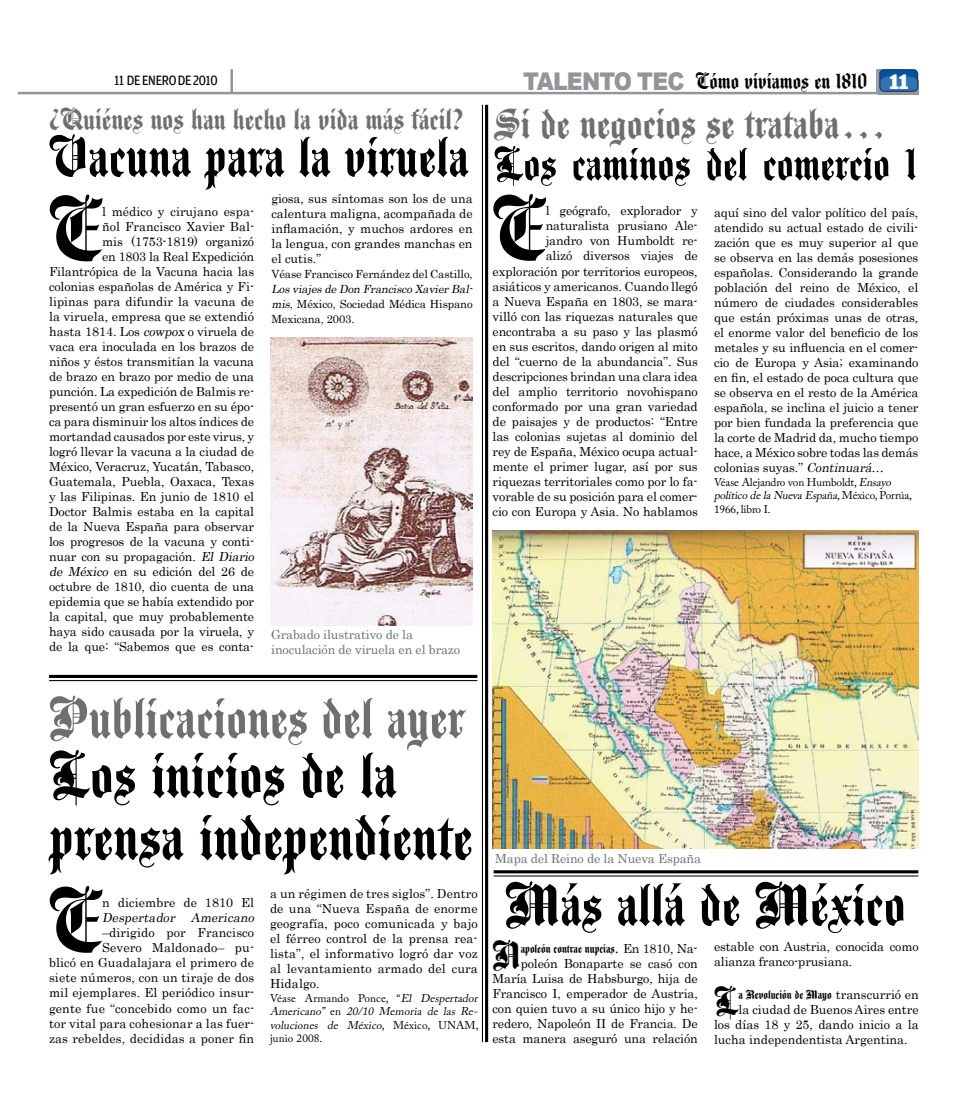
<style>
.page{position:relative;width:968px;height:1113px;background:#fff}
.page>*{position:absolute;margin:0;border:0;box-sizing:border-box;transform-origin:0 0}
.t1{font:98.88px "Agincourt Let Plain";color:#000}
.t2{font:71.25px/62.1px "Agincourt Let Plain";color:#000}
.t3{font:66.25px "Agincourt Let Plain";color:#000}
.t4{font:63.5px "Agincourt Let Plain";color:#6d6f71}
.t5{font:63.12px "Agincourt Let Plain";color:#000}
.t6{font:51.25px "Agincourt Let Plain";color:#000}
.t7{font:47.5px "Agincourt Let Plain";color:#6d6f71}
.t8{font:43px "Agincourt Let Plain";color:#000}
.t9{font:33.5px "Agincourt Let Plain";color:#6d6f71}
.t10{font:25px "Agincourt Let Plain";color:#000}
.t11{font:900 22.5px "Amplitude";color:#fff}
.t12{font:14.38px "Amplitude";letter-spacing:-.015em;color:#000;scale:.9 1}
.t13{font:13.75px "Agincourt Let Plain";color:#000}
.t14{font:12.5px/15px "Century";letter-spacing:-.01em;color:#000;text-align:justify}
.t15{font:12.5px/15px "Century";letter-spacing:.01em;color:#000;text-align:right}
.t16{font:12.5px/15px "Century";letter-spacing:-.01em;color:#6d6f71}
.t17{font:italic 12.5px "Century";color:#000}
.t18{font:11.25px/15px "Century";letter-spacing:-.01em;color:#000}
.t19{font:italic 11.25px/13.5px "Adobe Caslon Pro";color:#000}
.t20{font:11.25px/13.5px "Adobe Caslon Pro";letter-spacing:-.01em;color:#000}
.s1{font-family:"Arial";font-weight:900;font-size:24.38px;color:#939598}
.s2{font-style:italic}
.s3{font-style:normal}
.s4{font-family:"Century";font-size:12.5px}
.s5{font-family:"Century";font-size:15px}
</style>
<div class="page">
<div style="left:898px;top:80px;width:20px;height:14px;background:#939598"></div>
<hr style="left:18px;top:92px;width:900px;height:2px;background:#939598">
<hr style="left:230px;top:69px;width:3px;height:24px;background:#939598">
<div style="left:879px;top:69px;width:39px;height:23px;border:1px solid #223a74;border-radius:4px"></div>
<svg style="left:876px;top:69px;width:40px;height:23px"></svg>
<hr style="left:485px;top:105px;width:3px;height:937px;background:#000">
<hr style="left:482px;top:105px;width:1px;height:937px;background:#000">
<img style="left:492px;top:530px;width:426px;height:318px">
<img style="left:270px;top:338px;width:202px;height:288px">
<hr style="left:49px;top:675px;width:428px;height:3px;background:#000">
<hr style="left:49px;top:680px;width:428px;height:1px;background:#000">
<hr style="left:493px;top:870px;width:425px;height:3px;background:#000">
<hr style="left:493px;top:875px;width:425px;height:1px;background:#000">
<h3 class="t10" style="left:523px;top:67px;width:345px"><span class="s1">TALENTO TEC</span> Cómo vivíamos en 1810</h3>
<p class="t12" style="left:114px;top:72px;width:116px">11 DE ENERO DE 2010</p>
<h3 class="t11" style="left:889px;top:69px;width:21px">11</h3>
<h3 class="t9" style="left:49px;top:100px;width:416px">¿Quiénes nos han hecho la vida más fácil?</h3>
<h3 class="t5" style="left:49px;top:120px;width:421px">Vacuna para la viruela</h3>
<h1 class="t1" style="left:49px;top:172px;width:55px">E</h1>
<p class="t14" style="left:49px;top:203px;width:210px;text-align:right">l médico y cirujano espa-<br>ñol Francisco Xavier Bal-<br>mis (1753-1819) organizó<br>en 1803 la Real Expedición Filantrópica de la Vacuna hacia las colonias españolas de América y Fi&shy;lipinas para difundir la vacuna de la viruela, empresa que se extendió hasta 1814. Los <span class="s2">cowpox</span> o viruela de vaca era inoculada en los brazos de niños y éstos transmitían la vacuna de brazo en brazo por medio de una punción. La expedición de Balmis re&shy;presentó un gran esfuerzo en su épo&shy;ca para disminuir los altos índices de mortandad causados por este virus, y logró llevar la vacuna a la ciudad de México, Veracruz, Yucatán, Tabasco, Guatemala, Puebla, Oaxaca, Texas y las Filipinas. En junio de 1810 el Doctor Balmis estaba en la capital de la Nueva España para observar los progresos de la vacuna y conti&shy;nuar con su propagación. <span class="s2">El Diario de México</span> en su edición del 26 de octubre de 1810, dio cuenta de una epidemia que se había extendido por la capital, que muy probablemente haya sido causada por la viruela, y de la que: “Sabemos que es conta-</p>
<p class="t14" style="left:271px;top:190px;width:203px">giosa, sus síntomas son los de una calentura maligna, acompañada de inflamación, y muchos ardores en la lengua, con grandes manchas en el cutis.”</p>
<p class="t18" style="left:271px;top:265px;width:203px">Véase Francisco Fernández del Castillo,</p>
<p class="t18" style="left:271px;top:280px;width:206px"><span class="s2">Losviaj esdeDon FranciscoXavierBal&shy;mis</span>, México, Sociedad Médica Hispano<br>Mexicana, 2003.</p>
<p class="t16" style="left:271px;top:626px;width:190px">Grabado ilustrativo de la inoculación de viruela en el brazo</p>
<h3 class="t7" style="left:494px;top:96px;width:394px">Si de negocios se trataba…</h3>
<h3 class="t6" style="left:494px;top:134px;width:425px">Los caminos del comercio 1</h3>
<h1 class="t1" style="left:492px;top:171px;width:55px">E</h1>
<p class="t14" style="left:492px;top:202px;width:207px;text-align:right">l geógrafo, explorador y naturalista prusiano Ale-<br>jandro von Humboldt re-<br>alizó diversos viajes de exploración por territorios europeos, asiáticos y americanos. Cuando llegó a Nueva España en 1803, se mara&shy;villó con las riquezas naturales que encontraba a su paso y las plasmó en sus escritos, dando origen al mito del “cuerno de la abundancia”. Sus descripciones brindan una clara idea del amplio territorio novohispano conformado por una gran variedad de paisajes y de productos: “Entre las colonias sujetas al dominio del rey de España, México ocupa actual&shy;mente el primer lugar, así por sus riquezas territoriales como por lo fa&shy;vorable de su posición para el comer&shy;cio con Europa y Asia. No hablamos</p>
<p class="t14" style="left:714px;top:204px;width:206px">aquí sino del valor político del país, atendido su actual estado de civili&shy;zación que es muy superior al que se observa en las demás posesiones españolas. Considerando la grande población del reino de México, el número de ciudades considerables que están próximas unas de otras, el enorme valor del beneficio de los metales y su influencia en el comer&shy;cio de Europa y Asia; examinando en fin, el estado de poca cultura que se observa en el resto de la América española, se inclina el juicio a tener por bien fundada la preferencia que la corte de Madrid da, mucho tiempo hace, a México sobre todas las demás colonias suyas.” <span class="s2">Continuará</span>…</p>
<p class="t20" style="left:714px;top:475px;width:199px">Véase Alejandro von Humboldt, <span class="s2">Ensayo políticodelaNuevaEspaña</span>, M é x i c o , P o r r ú a ,<br>1966, libro I.</p>
<h3 class="t4" style="left:49px;top:681px;width:417px">Publicaciones del ayer</h3>
<h2 class="t2" style="left:49px;top:742px;width:425px">Los inicios de la prensa independiente</h2>
<h1 class="t1" style="left:49px;top:863px;width:55px">E</h1>
<p class="t15" style="left:102px;top:894px;width:153px">n diciembre de 1810 El</p>
<p class="t17" style="left:102px;top:907px;width:157px">Despertador Americano</p>
<p class="t15" style="left:49px;top:924px;width:207px">–dirigido por Francisco<br>Severo Maldonado– pu-<br>blicó en Guadalajara el primero de siete números, con un tiraje de dos mil ejemplares. El periódico insur&shy;gente fue “concebido como un fac&shy;tor vital para cohesionar a las fuer&shy;zas rebeldes, decididas a poner fin</p>
<p class="t14" style="left:270px;top:885px;width:209px">a un régimen de tres siglos”. Dentro de una “Nueva España de enorme geografía, poco comunicada y bajo el férreo control de la prensa rea&shy;lista”, el informativo logró dar voz al levantamiento armado del cura Hidalgo.</p>
<p class="t19" style="left:270px;top:991px;width:213px"><span class="s3">Véase Armando Ponce, “</span>El Despertador<br>Americano” <span class="s3">e n</span> 20/10 Memoria de las Re&shy;voluciones de México<span class="s3">, M éx i c o , U N AM , junio 2008.</span></p>
<p class="t16" style="left:495px;top:849px;width:207px">Mapa del Reino de la Nueva España</p>
<h3 class="t3" style="left:505px;top:866px;width:402px">Más allá de México</h3>
<p class="t14" style="left:714px;top:937px;width:206px">estable con Austria, conocida como alianza franco-prusiana.</p>
<h3 class="t8" style="left:714px;top:976px;width:26px">L</h3>
<p class="t13" style="left:738px;top:986px;width:181px">a Revolución de Mayo <span class="s4">transcurrió en</span></p>
<h3 class="t8" style="left:492px;top:930px;width:30px">N</h3>
<p class="t13" style="left:520px;top:940px;width:178px">apoleón contrae nupcias<span class="s5">.</span> <span class="s4">En 1810, Na-</span></p>
<p class="t14" style="left:492px;top:954px;width:207px;text-indent:28px">poleón Bonaparte se casó con María Luisa de Habsburgo, hija de Francisco I, emperador de Austria, con quien tuvo a su único hijo y he&shy;redero, Napoleón II de Francia. De esta manera aseguró una relación</p>
<p class="t14" style="left:714px;top:1000px;width:206px;text-indent:25px">la ciudad de Buenos Aires entre los días 18 y 25, dando inicio a la lucha independentista Argentina.</p>
</div>
